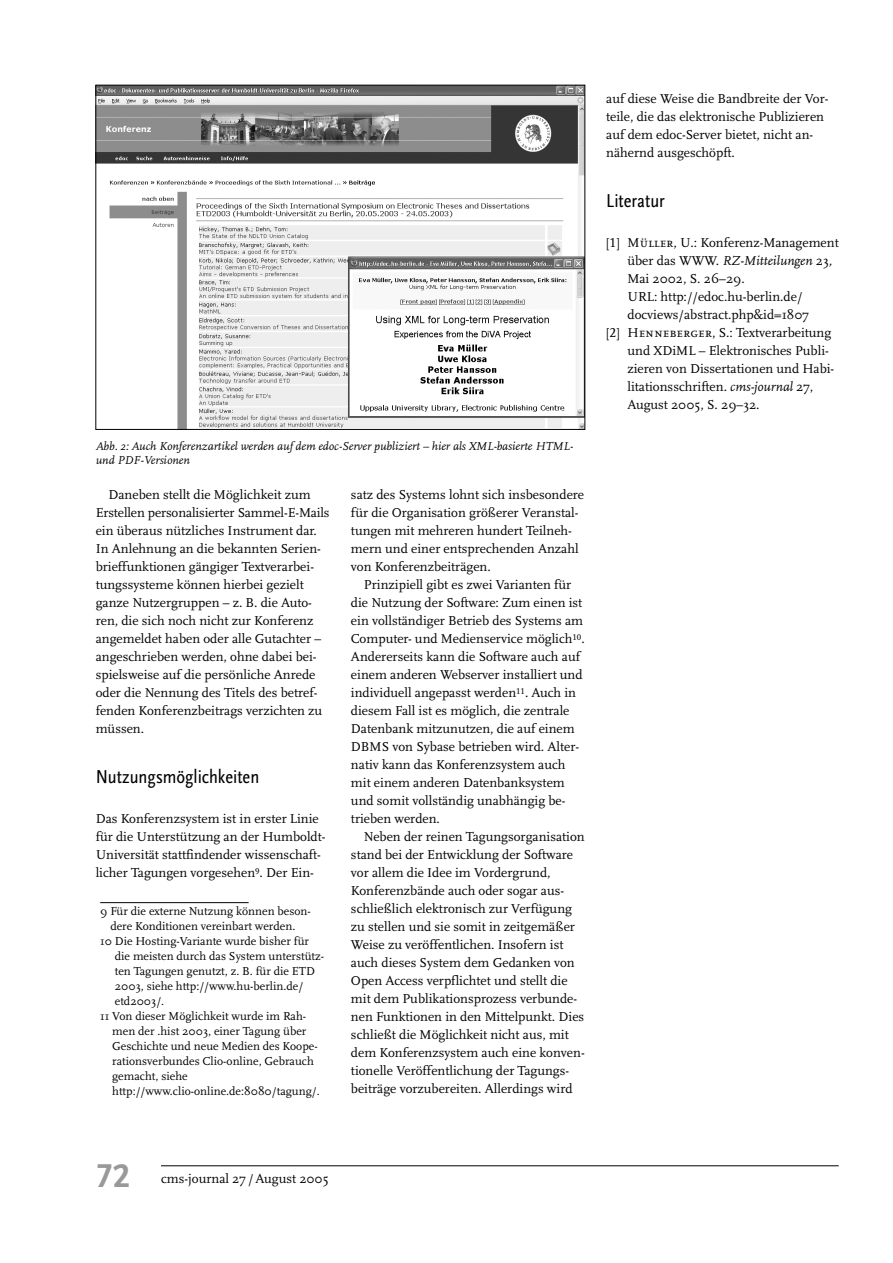
<style>
.page{position:relative;width:893px;height:1263px;background:#fff}
.page>*{position:absolute;margin:0;border:0;box-sizing:border-box;transform-origin:0 0}
.t1{font:700 34.5px "Scala Sans LF";color:#999}
.t2{font:19.5px "Scala Sans Regular Con";color:#000}
.t3{font:13.5px/18px "Scala";color:#000}
.t4{font:italic 13.5px "Scala";color:#000}
.t5{font:12px "Scala";color:#000}
.t6{font:italic 12px/14.2px "Scala";color:#000}
.s1{font-family:"Scala LF"}
.s2{font-family:"Scala Caps"}
.s3{font-style:normal}
.s4{font-style:italic}
</style>
<div class="page">
<hr style="left:161px;top:1166px;width:677px;height:1px;background:#000">
<hr style="left:100px;top:902px;width:148px;height:1px;background:#000">
<img style="left:98px;top:87px;width:485px;height:341px">
<p class="t6" style="left:96px;top:440px;width:479px">Abb. 2: Auch Konferenzartikel werden auf dem edoc-Server publiziert – hier als XML-basierte HTML&shy;und PDF-Versionen</p>
<p class="t3" style="left:96px;top:486px;width:235px;text-indent:13px">Daneben stellt die Möglichkeit zum Erstellen personalisierter Sammel-E-Mails ein überaus nützliches Instrument dar.<br>In Anlehnung an die bekannten Serien&shy;brieffunktionen gängiger Textverarbei&shy;tungssysteme können hierbei gezielt ganze Nutzergruppen – z. B. die Auto&shy;ren, die sich noch nicht zur Konferenz angemeldet haben oder alle Gutachter – angeschrieben werden, ohne dabei bei&shy;spielsweise auf die persönliche Anrede oder die Nennung des Titels des betref&shy;fenden Konferenzbeitrags verzichten zu müssen.</p>
<h2 class="t2" style="left:96px;top:769px;width:165px">Nutzungsmöglichkeiten</h2>
<p class="t3" style="left:96px;top:810px;width:231px">Das Konferenzsystem ist in erster Linie für die Unterstützung an der Humboldt-Universität stattfindender wissenschaft&shy;licher Tagungen vorgesehen<sup>9</sup>. Der Ein-</p>
<p class="t5" style="left:100px;top:906px;width:212px">9 Für die externe Nutzung können beson-</p>
<p class="t5" style="left:110px;top:921px;width:186px">dere Konditionen vereinbart werden.</p>
<p class="t5" style="left:100px;top:936px;width:210px">10 Die Hosting-Variante wurde bisher für</p>
<p class="t5" style="left:115px;top:951px;width:211px">die meisten durch das System unterstütz-</p>
<p class="t5" style="left:115px;top:966px;width:202px">ten Tagungen genutzt, z. B. für die ETD</p>
<p class="t5" style="left:115px;top:981px;width:190px">2003, siehe http://www.hu-berlin.de/</p>
<p class="t5" style="left:115px;top:996px;width:51px">etd2003/.</p>
<p class="t5" style="left:100px;top:1011px;width:207px">11 Von dieser Möglichkeit wurde im Rah-</p>
<p class="t5" style="left:112px;top:1026px;width:196px">men der .hist 2003, einer Tagung über</p>
<p class="t5" style="left:112px;top:1041px;width:207px">Geschichte und neue Medien des Koope-</p>
<p class="t5" style="left:112px;top:1056px;width:203px">rationsverbundes Clio-online, Gebrauch</p>
<p class="t5" style="left:112px;top:1071px;width:77px">gemacht, siehe</p>
<p class="t5" style="left:112px;top:1086px;width:209px">http://www.clio-online.de:8080/tagung/.</p>
<p class="t3" style="left:351px;top:486px;width:235px">satz des Systems lohnt sich insbesondere für die Organisation größerer Veranstal&shy;tungen mit mehreren hundert Teilneh&shy;mern und einer entsprechenden Anzahl von Konferenzbeiträgen.</p>
<p class="t3" style="left:351px;top:576px;width:235px;text-indent:13px">Prinzipiell gibt es zwei Varianten für die Nutzung der Software: Zum einen ist ein vollständiger Betrieb des Systems am Computer- und Medienservice möglich<sup>10</sup>.<br>Andererseits kann die Software auch auf einem anderen Webserver installiert und individuell angepasst werden<sup>11</sup>. Auch in diesem Fall ist es möglich, die zentrale Datenbank mitzunutzen, die auf einem DBMS von Sybase betrieben wird. Alter&shy;nativ kann das Konferenzsystem auch mit einem anderen Datenbanksystem und somit vollständig unabhängig be&shy;trieben werden.</p>
<p class="t3" style="left:351px;top:828px;width:235px;text-indent:13px">Neben der reinen Tagungsorganisation stand bei der Entwicklung der Software vor allem die Idee im Vordergrund, Konferenzbände auch oder sogar aus&shy;schließlich elektronisch zur Verfügung zu stellen und sie somit in zeitgemäßer Weise zu veröffentlichen. Insofern ist auch dieses System dem Gedanken von Open Access verpflichtet und stellt die mit dem Publikationsprozess verbunde&shy;nen Funktionen in den Mittelpunkt. Dies schließt die Möglichkeit nicht aus, mit dem Konferenzsystem auch eine konven&shy;tionelle Veröffentlichung der Tagungs&shy;beiträge vorzubereiten. Allerdings wird</p>
<p class="t3" style="left:606px;top:90px;width:224px">auf diese Weise die Bandbreite der Vor&shy;teile, die das elektronische Publizieren auf dem edoc-Server bietet, nicht an&shy;nähernd ausgeschöpft.</p>
<h2 class="t2" style="left:606px;top:193px;width:60px">Literatur</h2>
<p class="t3" style="left:606px;top:234px;width:234px"><span class="s1">[1]</span> <span class="s2">Müller, U.</span>: Konferenz-Management</p>
<p class="t4" style="left:627px;top:255px;width:206px"><span class="s3">über das WWW.</span> RZ-Mitteilungen <span class="s3">23</span>,</p>
<p class="t3" style="left:627px;top:270px;width:119px">Mai 2002, S. 26–29.</p>
<p class="t3" style="left:627px;top:288px;width:176px">URL: http://edoc.hu-berlin.de/</p>
<p class="t3" style="left:627px;top:306px;width:183px">docviews/abstract.php&amp;id=1807</p>
<p class="t3" style="left:606px;top:324px;width:226px"><span class="s1">[2]</span> <span class="s2">Henneberger, S.</span>: Textverarbeitung</p>
<p class="t3" style="left:627px;top:342px;width:203px">und XDiML – Elektronisches Publi-</p>
<p class="t3" style="left:627px;top:360px;width:208px">zieren von Dissertationen und Habi-</p>
<p class="t3" style="left:627px;top:378px;width:187px">litationsschriften. <span class="s4">cms-journal</span> 27,</p>
<p class="t3" style="left:627px;top:396px;width:134px">August 2005, S. 29–32.</p>
<h1 class="t1" style="left:96px;top:1162px;width:36px">72</h1>
<p class="t3" style="left:161px;top:1170px;width:169px">cms-journal 27 / August 2005</p>
</div>
